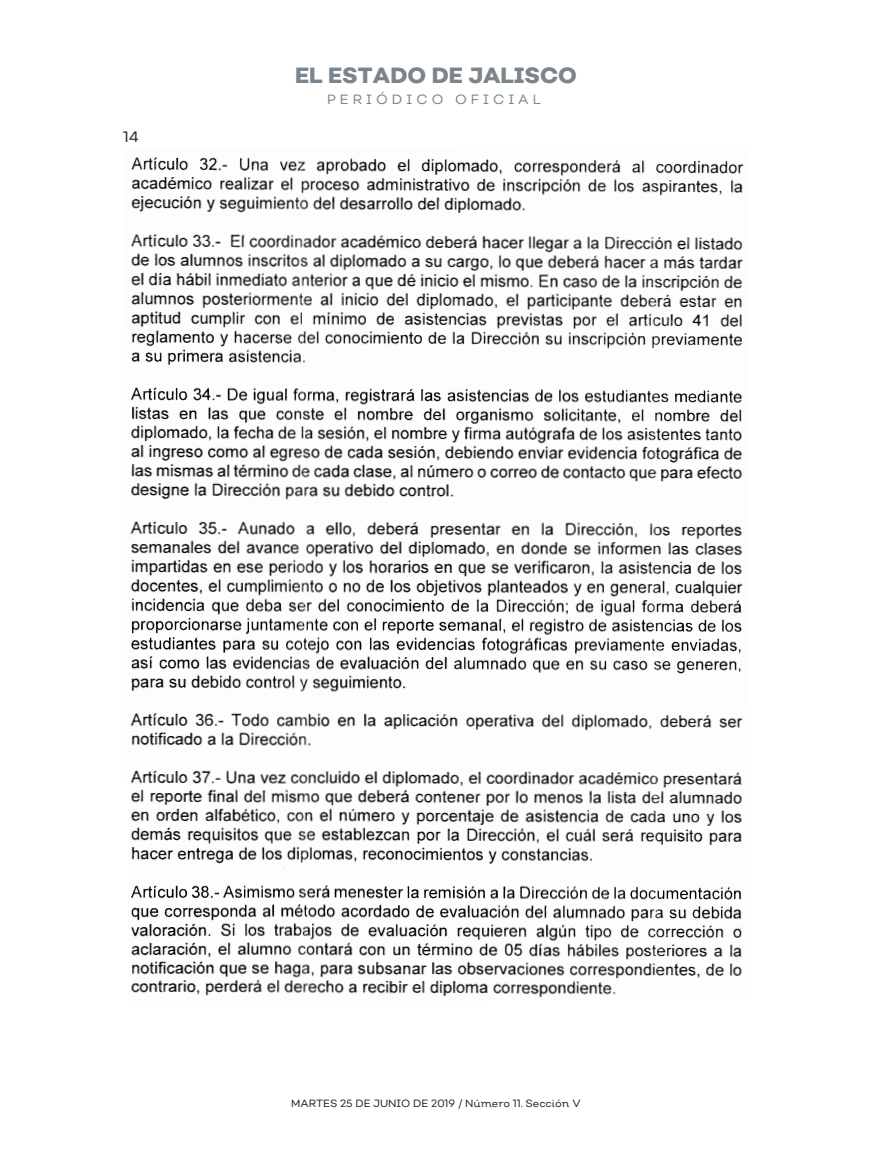
<style>
.page{position:relative;width:872px;height:1149px;background:#fff}
.page>*{position:absolute;margin:0;border:0;box-sizing:border-box;transform-origin:0 0}
.t1{font:800 21.9px "Nutmeg";color:#7c858c}
.t2{font:15px "Nutmeg Headline";color:#231f20}
.t3{font:13.35px "Nutmeg";letter-spacing:.3em;color:#7c858c}
.t4{font:10.5px "Nutmeg Headline";color:#231f20}
</style>
<div class="page">
<img style="left:130px;top:157px;width:614px;height:841px">
<h2 class="t2" style="left:123px;top:127px;width:17px">14</h2>
<h1 class="t1" style="left:295px;top:61px;width:283px">EL ESTADO DE JALISCO</h1>
<p class="t3" style="left:327px;top:91px;width:215px">PERIÓDICO OFICIAL</p>
<p class="t4" style="left:291px;top:1096px;width:291px">MARTES 25 DE JUNIO DE 2019 / Número 11. Sección V</p>
</div>
